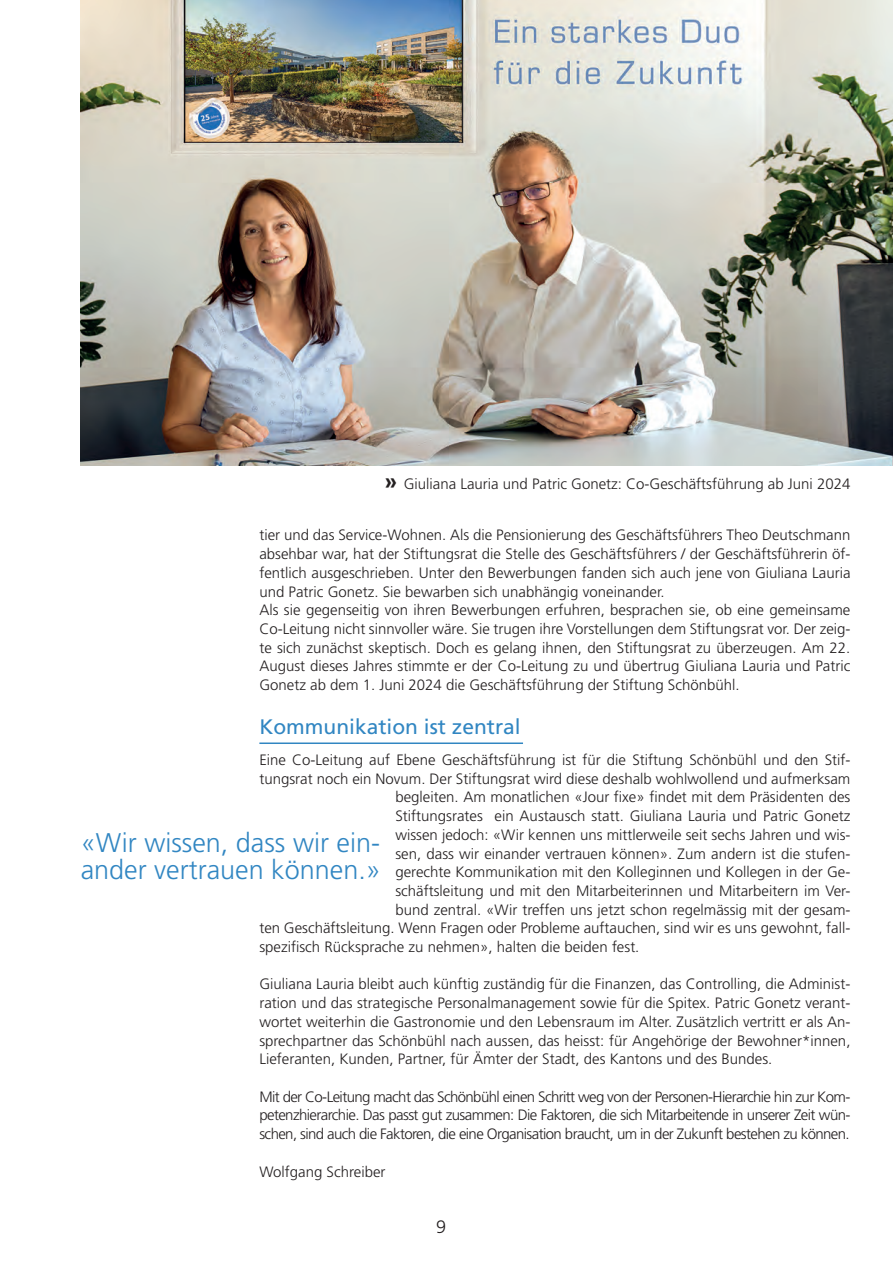
<style>
.page{position:relative;width:893px;height:1263px;background:#fff}
.page>*{position:absolute;margin:0;border:0;box-sizing:border-box;transform-origin:0 0}
.t1{font:300 27px/27px "Frutiger LT Std";color:#3186c2}
.t2{font:21px "Frutiger LT Std";color:#3186c2}
.t3{font:300 18px "Frutiger LT Std";color:#231f20}
.t4{font:300 15px/18.8px "Frutiger LT Std";color:#231f20;text-align:justify}
.s1{font-weight:700;font-size:22.5px}
</style>
<div class="page">
<hr style="left:259px;top:742px;width:264px;height:2px;background:#3186c2">
<img style="left:81px;top:0;width:812px;height:466px">
<p class="t4" style="left:385px;top:475px;width:467px"><span class="s1">»</span> Giuliana Lauria und Patric Gonetz: Co-Geschäftsführung ab Juni 2024</p>
<p class="t4" style="left:259px;top:526px;width:593px;text-align:left">tier und das Service-Wohnen. Als die Pensionierung des Geschäftsführers Theo Deutschmann absehbar war, hat der Stiftungsrat die Stelle des Geschäftsführers / der Geschäftsführerin öf&shy;fentlich ausgeschrieben. Unter den Bewerbungen fanden sich auch jene von Giuliana Lauria und Patric Gonetz. Sie bewarben sich unabhängig voneinander.<br>Als sie gegenseitig von ihren Bewerbungen erfuhren, besprachen sie, ob eine gemeinsame Co-Leitung nicht sinnvoller wäre. Sie trugen ihre Vorstellungen dem Stiftungsrat vor. Der zeig&shy;te sich zunächst skeptisch. Doch es gelang ihnen, den Stiftungsrat zu überzeugen. Am 22.<br>August dieses Jahres stimmte er der Co-Leitung zu und übertrug Giuliana Lauria und Patric Gonetz ab dem 1. Juni 2024 die Geschäftsführung der Stiftung Schönbühl.</p>
<h2 class="t2" style="left:259px;top:714px;width:263px">Kommunikation ist zentral</h2>
<p class="t4" style="left:259px;top:751px;width:593px">Eine Co-Leitung auf Ebene Geschäftsführung ist für die Stiftung Schönbühl und den Stif-</p>
<p class="t4" style="left:259px;top:769px;width:593px">tungsrat noch ein Novum. Der Stiftungsrat wird diese deshalb wohlwollend und aufmerksam</p>
<p class="t4" style="left:395px;top:788px;width:456px">begleiten. Am monatlichen «Jour fixe» findet mit dem Präsidenten des</p>
<p class="t4" style="left:395px;top:807px;width:457px">Stiftungsrates ein Austausch statt. Giuliana Lauria und Patric Gonetz</p>
<p class="t4" style="left:395px;top:825px;width:457px">wissen jedoch: «Wir kennen uns mittlerweile seit sechs Jahren und wis-</p>
<p class="t4" style="left:395px;top:844px;width:456px">sen, dass wir einander vertrauen können». Zum andern ist die stufen-</p>
<p class="t4" style="left:395px;top:863px;width:456px">gerechte Kommunikation mit den Kolleginnen und Kollegen in der Ge-</p>
<p class="t4" style="left:395px;top:882px;width:456px">schäftsleitung und mit den Mitarbeiterinnen und Mitarbeitern im Ver-</p>
<p class="t4" style="left:395px;top:900px;width:457px">bund zentral. «Wir treffen uns jetzt schon regelmässig mit der gesam-</p>
<p class="t4" style="left:259px;top:919px;width:593px">ten Geschäftsleitung. Wenn Fragen oder Probleme auftauchen, sind wir es uns gewohnt, fall-</p>
<p class="t4" style="left:259px;top:938px;width:382px">spezifisch Rücksprache zu nehmen», halten die beiden fest.</p>
<p class="t4" style="left:259px;top:975px;width:593px">Giuliana Lauria bleibt auch künftig zuständig für die Finanzen, das Controlling, die Administ&shy;ration und das strategische Personalmanagement sowie für die Spitex. Patric Gonetz verant&shy;wortet weiterhin die Gastronomie und den Lebensraum im Alter. Zusätzlich vertritt er als An&shy;sprechpartner das Schönbühl nach aussen, das heisst: für Angehörige der Bewohner*innen, Lieferanten, Kunden, Partner, für Ämter der Stadt, des Kantons und des Bundes.</p>
<p class="t4" style="left:259px;top:1087px;width:593px">Mit der Co-Leitung macht das Schönbühl einen Schritt weg von der Personen-Hierarchie hin zur Kom&shy;petenzhierarchie. Das passt gut zusammen: Die Faktoren, die sich Mitarbeitende in unserer Zeit wün&shy;schen, sind auch die Faktoren, die eine Organisation braucht, um in der Zukunft bestehen zu können.</p>
<p class="t4" style="left:259px;top:1162px;width:128px">Wolfgang Schreiber</p>
<h1 class="t1" style="left:81px;top:830px;width:302px">«Wir wissen, dass wir ein&shy;ander vertrauen können.»</h1>
<p class="t3" style="left:436px;top:1217px;width:12px">9</p>
</div>
